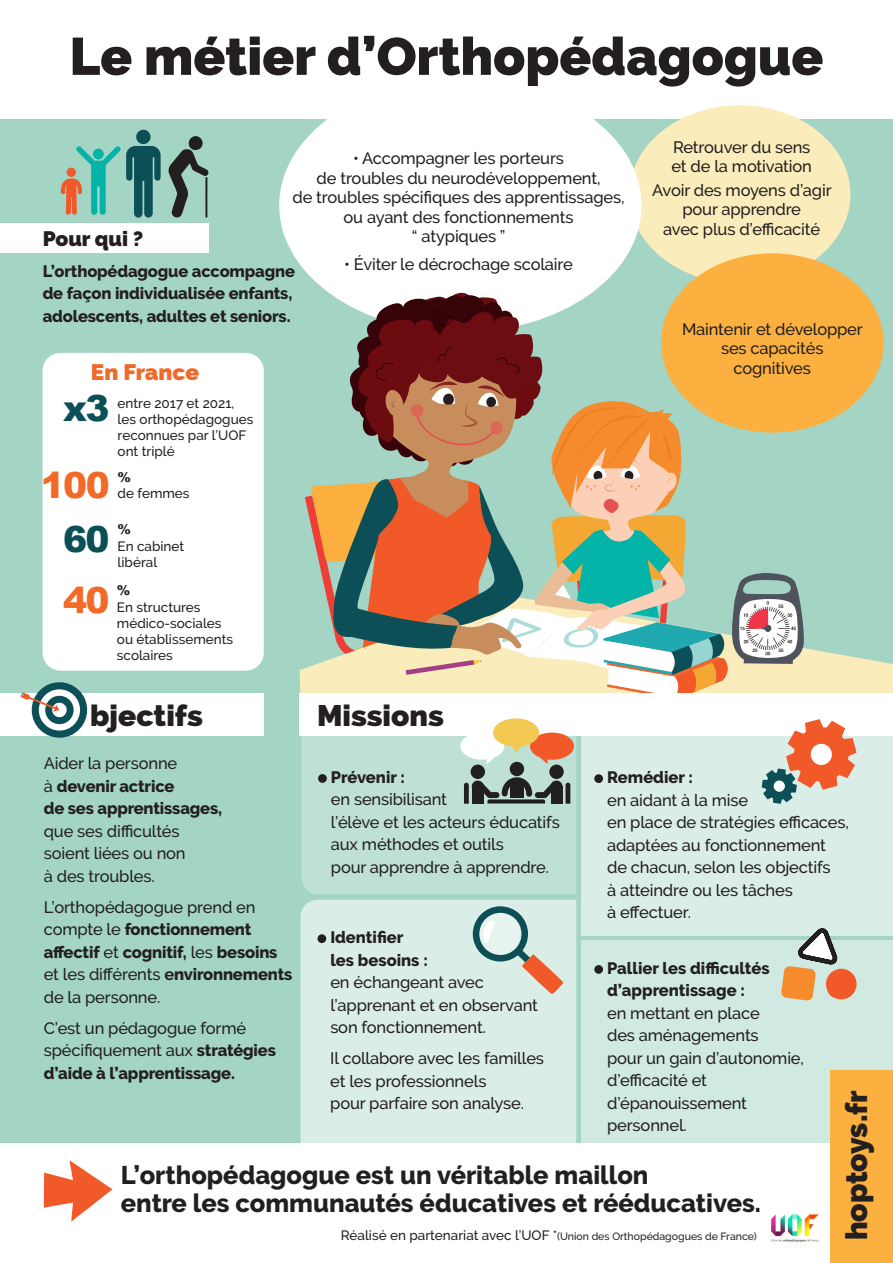
<style>
.page{position:relative;width:893px;height:1263px;background:#fff}
.page>*{position:absolute;margin:0;border:0;box-sizing:border-box;transform-origin:0 0}
.t1{font:900 52.5px "Raleway";color:#231f20}
.t2{font:900 36px "Arial";color:#f36a28}
.t3{font:900 36px "Arial";color:#0c4f57}
.t4{font:900 30px "Raleway";letter-spacing:-.005em;color:#231f20}
.t5{font:800 29.85px "Raleway";color:#231f20}
.t6{font:800 25.5px/28.5px "Raleway";color:#231f20}
.t7{font:800 22.5px "Raleway";letter-spacing:-.005em;color:#ef6a29}
.t8{font:800 21px "Raleway";color:#231f20}
.t9{font:500 16.5px/22.5px "Raleway";letter-spacing:-.01em;color:#231f20}
.t10{font:800 16.5px/22.5px "Raleway";letter-spacing:-.01em;color:#231f20}
.t11{font:500 13.5px/16.2px "Raleway";color:#231f20}
.t12{font:900 13.5px "Arial";color:#231f20}
.t13{font:500 10.5px "Raleway";color:#231f20}
.s1{font-family:"Arial";font-weight:900}
.s2{font-weight:800}
.s3{font-weight:700}
.s4{font-size:13.5px}
</style>
<div class="page">
<div style="left:0;top:120px;width:893px;height:1023px;background:#a3d4c4"></div>
<div style="left:629px;top:105px;width:221px;height:178px;background:#fbecbb;border-radius:50%"></div>
<div style="left:661px;top:253px;width:222px;height:180px;background:#fbb03f;border-radius:50%"></div>
<div style="left:582px;top:940px;width:311px;height:203px;background:#d0e9e1"></div>
<div style="left:300px;top:900px;width:276px;height:243px;background:#daede7"></div>
<div style="left:301px;top:735px;width:275px;height:159px;background:#bee0d5"></div>
<div style="left:582px;top:720px;width:311px;height:215px;background:#daede7"></div>
<div style="left:0;top:223px;width:208px;height:29px;background:#fff"></div>
<svg style="left:44px;top:1160px;width:68px;height:61px"></svg>
<div style="left:830px;top:1071px;width:63px;height:192px;background:#fbb03f"></div>
<div style="left:0;top:693px;width:264px;height:42px;background:#fff"></div>
<svg style="left:20px;top:682px;width:71px;height:56px"></svg>
<svg style="left:168px;top:136px;width:41px;height:82px"></svg>
<svg style="left:60px;top:130px;width:101px;height:88px"></svg>
<svg style="left:473px;top:906px;width:91px;height:89px;background:#c3ccc4"></svg>
<div style="left:43px;top:353px;width:221px;height:318px;background:#fff;border-radius:18px"></div>
<div style="left:318px;top:774px;width:9px;height:9px;background:#231f20;border-radius:50%"></div>
<div style="left:317px;top:934px;width:9px;height:9px;background:#231f20;border-radius:50%"></div>
<div style="left:594px;top:774px;width:9px;height:9px;background:#231f20;border-radius:50%"></div>
<div style="left:279px;top:78px;width:362px;height:254px;background:#fff;border-radius:50%"></div>
<div style="left:594px;top:965px;width:9px;height:9px;background:#231f20;border-radius:50%"></div>
<svg style="left:300px;top:648px;width:593px;height:45px;fill:#fbecbb"></svg>
<svg style="left:305px;top:290px;width:500px;height:403px"></svg>
<svg style="left:781px;top:928px;width:76px;height:77px;background:#cdb69c"></svg>
<img style="left:771px;top:1214px;width:48px;height:28px">
<div style="left:300px;top:693px;width:593px;height:42px;background:#fff"></div>
<div style="left:510px;top:762px;width:14px;height:14px;background:#211f21;border-radius:50%"></div>
<div style="left:471px;top:764px;width:14px;height:15px;background:#211f21;border-radius:50%"></div>
<svg style="left:472px;top:780px;width:12px;height:12px"></svg>
<div style="left:472px;top:786px;width:12px;height:18px;background:#211f21"></div>
<svg style="left:464px;top:783px;width:5px;height:21px"></svg>
<div style="left:549px;top:764px;width:15px;height:15px;background:#211f21;border-radius:50%"></div>
<svg style="left:551px;top:780px;width:12px;height:12px"></svg>
<div style="left:551px;top:786px;width:12px;height:18px;background:#211f21"></div>
<svg style="left:565px;top:783px;width:5px;height:21px"></svg>
<svg style="left:477px;top:777px;width:80px;height:26px;background:#65736f"></svg>
<div style="left:530px;top:732px;width:44px;height:28px;background:#f15929;border-radius:50%"></div>
<svg style="left:540px;top:757px;width:8px;height:7px"></svg>
<div style="left:460px;top:732px;width:44px;height:28px;background:#fff;border-radius:50%"></div>
<svg style="left:486px;top:758px;width:8px;height:6px"></svg>
<div style="left:493px;top:718px;width:46px;height:29px;background:#f4c953;border-radius:50%"></div>
<svg style="left:512px;top:746px;width:10px;height:7px"></svg>
<svg style="left:762px;top:719px;width:95px;height:85px"></svg>
<div style="left:811px;top:744px;width:21px;height:21px;background:#fff;border-radius:50%"></div>
<div style="left:774px;top:780px;width:11px;height:12px;background:#fff;border-radius:50%"></div>
<p class="t1" style="left:70px;top:26px;width:755px">Le métier d’Orthopédagogue</p>
<p class="t9" style="left:292px;top:149px;width:334px;line-height:19.5px;text-align:center">• Accompagner les porteurs<br>de troubles du neurodéveloppement,<br>de troubles spécifiques des apprentissages, ou ayant des fonctionnements<br>“ atypiques ”</p>
<p class="t9" style="left:344px;top:253px;width:230px">• Éviter le décrochage scolaire</p>
<p class="t8" style="left:43px;top:226px;width:102px">Pour qui ?</p>
<p class="t10" style="left:43px;top:260px;width:254px">L’orthopédagogue accompagne de façon individualisée enfants, adolescents, adultes et seniors.</p>
<p class="t7" style="left:91px;top:359px;width:110px">En France</p>
<p class="t11" style="left:118px;top:395px;width:137px">entre 2017 et 2021, les orthopédagogues reconnues par l’UOF ont triplé</p>
<p class="t3" style="left:63px;top:382px;width:48px">x3</p>
<p class="t2" style="left:41px;top:459px;width:71px">100</p>
<p class="t12" style="left:118px;top:468px;width:15px">%</p>
<p class="t11" style="left:118px;top:486px;width:73px">de femmes</p>
<p class="t3" style="left:63px;top:513px;width:48px">60</p>
<p class="t2" style="left:63px;top:574px;width:48px">40</p>
<p class="t11" style="left:118px;top:522px;width:68px"><span class="s1">%<br></span>En cabinet libéral</p>
<p class="t11" style="left:117px;top:582px;width:118px"><span class="s1">%<br></span>En structures médico-sociales ou établissements scolaires</p>
<p class="t5" style="left:90px;top:698px;width:114px">bjectifs</p>
<p class="t5" style="left:317px;top:698px;width:128px">Missions</p>
<p class="t9" style="left:671px;top:137px;width:142px;line-height:19.5px">Retrouver du sens et de la motivation</p>
<p class="t9" style="left:652px;top:180px;width:181px;line-height:19.5px;text-align:center">Avoir des moyens d’agir pour apprendre<br>avec plus d’efficacité</p>
<p class="t9" style="left:682px;top:319px;width:182px;line-height:19.5px;text-align:center">Maintenir et développer ses capacités cognitives</p>
<p class="t9" style="left:44px;top:752px;width:180px">Aider la personne<br>à <span class="s2">devenir actrice<br>de ses apprentissages, </span>que ses difficultés soient liées ou non<br>à des troubles.</p>
<p class="t9" style="left:44px;top:895px;width:250px">L’orthopédagogue prend en compte le <span class="s2">fonctionnement affectif</span> et <span class="s2">cognitif,</span> les <span class="s2">besoins </span>et les différents <span class="s3">e</span><span class="s2">nvironnements </span>de la personne.</p>
<p class="t9" style="left:44px;top:1016px;width:234px">C’est un pédagogue formé spécifiquement aux <span class="s2">stratégies d’aide à l’apprentissage.</span></p>
<p class="t9" style="left:331px;top:766px;width:230px"><span class="s2">Prévenir :<br></span>en sensibilisant<br>l’élève et les acteurs éducatifs aux méthodes et outils<br>pour apprendre à apprendre.</p>
<p class="t9" style="left:607px;top:766px;width:243px"><span class="s2">Remédier :<br></span>en aidant à la mise<br>en place de stratégies efficaces, adaptées au fonctionnement de chacun, selon les objectifs<br>à atteindre ou les tâches<br>à effectuer.</p>
<p class="t9" style="left:330px;top:926px;width:209px"><span class="s2">Identifier<br>les besoins :<br></span>en échangeant avec l’apprenant et en observant son fonctionnement.</p>
<p class="t9" style="left:330px;top:1047px;width:215px">Il collabore avec les familles et les professionnels<br>pour parfaire son analyse.</p>
<p class="t9" style="left:607px;top:957px;width:198px"><span class="s2">Pallier les difficultés d’apprentissage :<br></span>en mettant en place<br>des aménagements<br>pour un gain d’autonomie, d’efficacité et d’épanouissement personnel.</p>
<p class="t4" style="left:839px;top:1240px;width:152px;rotate:-90deg">hoptoys.fr</p>
<p class="t6" style="left:121px;top:1161px;width:642px">L’orthopédagogue est un véritable maillon<br>entre les communautés éducatives et rééducatives.</p>
<p class="t13" style="left:341px;top:1231px;width:417px"><span class="s4">Réalisé en partenariat avec l’UOF *</span>(Union des Orthopédagogues de France)</p>
</div>
